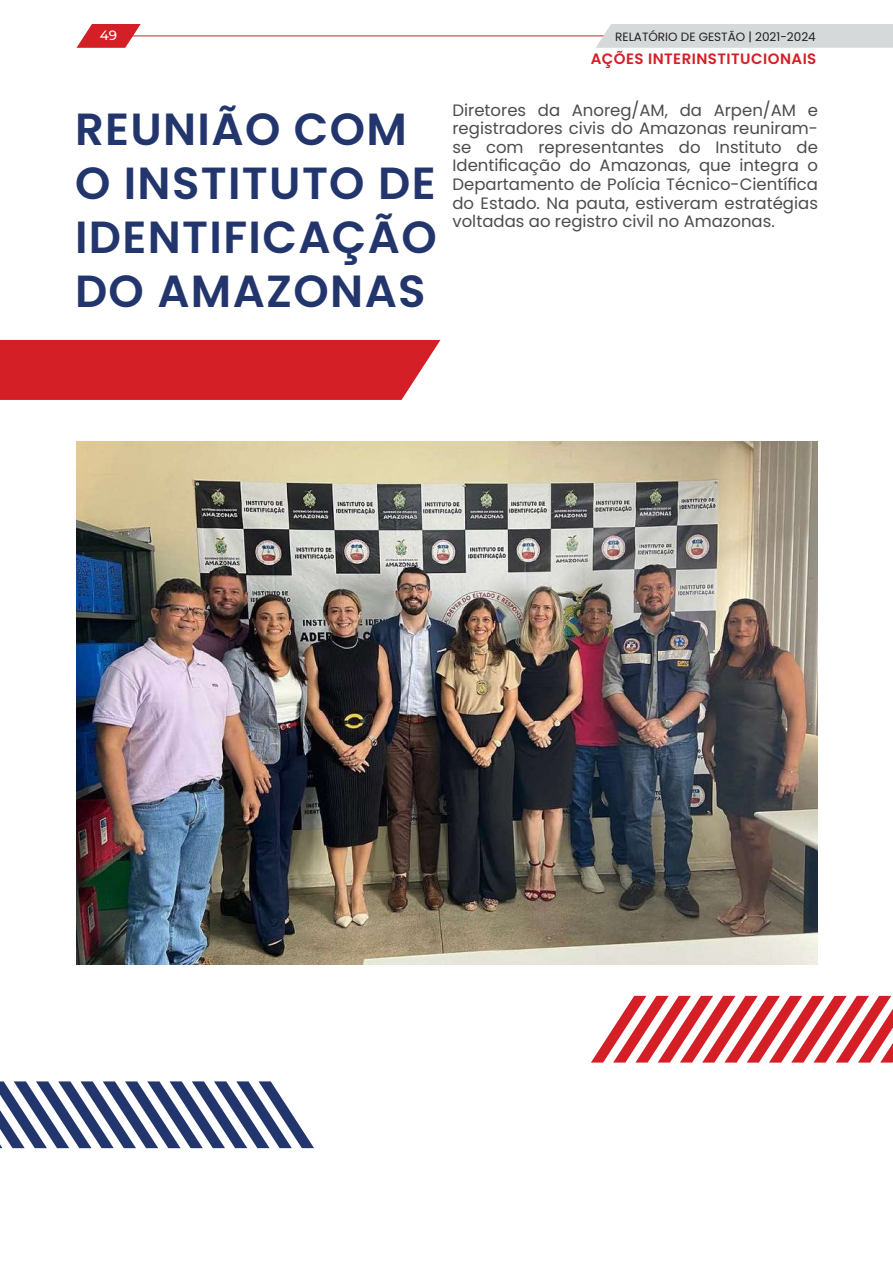
<style>
.page{position:relative;width:893px;height:1263px;background:#fff}
.page>*{position:absolute;margin:0;border:0;box-sizing:border-box;transform-origin:0 0}
.t1{font:600 45px/54px "Poppins";letter-spacing:.03em;color:#22366d}
.t2{font:16.5px/18.6px "Poppins";color:#4b4c4d;text-align:justify}
.t3{font:600 15px "Poppins";letter-spacing:.03em;color:#d41f26}
.t4{font:500 13.5px "Montserrat";color:#fff}
.t5{font:12px "Poppins";color:#231f20}
</style>
<div class="page">
<div style="left:0;top:340px;width:440px;height:60px;background:#d41f26"></div>
<svg style="left:0;top:1081px;width:314px;height:67px"></svg>
<svg style="left:591px;top:996px;width:302px;height:66px"></svg>
<img style="left:76px;top:442px;width:742px;height:522px">
<hr style="left:114px;top:36px;width:497px;height:1px;background:#d41f26">
<svg style="left:77px;top:24px;width:64px;height:24px"></svg>
<div style="left:596px;top:24px;width:297px;height:24px;background:#d6d9da"></div>
<p class="t4" style="left:100px;top:26px;width:19px">49</p>
<p class="t5" style="left:615px;top:30px;width:202px">RELATÓRIO DE GESTÃO | 2021-2024</p>
<p class="t3" style="left:591px;top:50px;width:227px">AÇÕES INTERINSTITUCIONAIS</p>
<h1 class="t1" style="left:75px;top:103px;width:363px">REUNIÃO COM<br>O INSTITUTO DE<br>IDENTIFICAÇÃO<br>DO AMAZONAS</h1>
<p class="t2" style="left:452px;top:101px;width:367px">Diretores da Anoreg/AM, da Arpen/AM e registradores civis do Amazonas reuniram&shy;se com representantes do Instituto de Identificação do Amazonas, que integra o Departamento de Polícia Técnico-Científica do Estado. Na pauta, estiveram estratégias voltadas ao registro civil no Amazonas.</p>
</div>
